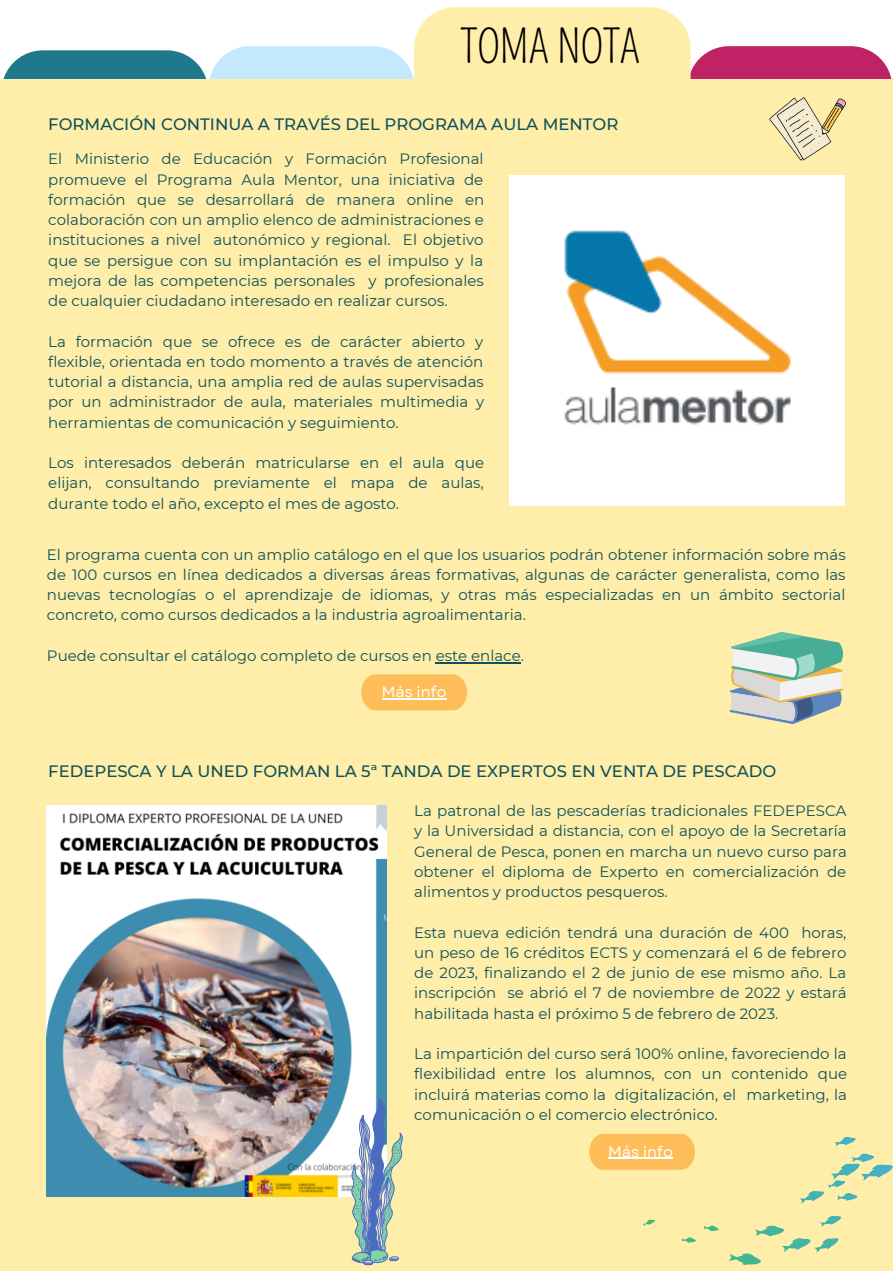
<style>
.page{position:relative;width:893px;height:1272px;background:#fff}
.page>*{position:absolute;margin:0;border:0;box-sizing:border-box;transform-origin:0 0}
.t1{font:45px "Pompiere";color:#000}
.t2{font:500 16.5px "Montserrat";color:#0e515b}
.t3{font:15px/20.2px "Montserrat";color:#0e515b;text-align:justify}
.t4{font:15px "Garet";color:#fff}
</style>
<div class="page">
<svg style="left:3px;top:7px;width:889px;height:72px"></svg>
<div style="left:0;top:79px;width:892px;height:1191px;background:#ffeea9"></div>
<img style="left:509px;top:175px;width:335px;height:330px">
<img style="left:769px;top:97px;width:76px;height:63px">
<img style="left:47px;top:805px;width:339px;height:391px">
<svg style="left:729px;top:632px;width:114px;height:92px"></svg>
<svg style="left:351px;top:1098px;width:52px;height:167px"></svg>
<svg style="left:643px;top:1219px;width:12px;height:7px"></svg>
<svg style="left:681px;top:1237px;width:15px;height:5px"></svg>
<svg style="left:704px;top:1225px;width:15px;height:5px"></svg>
<svg style="left:835px;top:1136px;width:20px;height:10px"></svg>
<svg style="left:729px;top:1216px;width:112px;height:48px"></svg>
<svg style="left:799px;top:1153px;width:93px;height:50px"></svg>
<svg style="left:361px;top:674px;width:106px;height:36px;background:#ffc161"></svg>
<hr style="left:381px;top:698px;width:65px;height:1px;background:#fff">
<hr style="left:435px;top:662px;width:85px;height:1px;background:#0e515b">
<svg style="left:589px;top:1133px;width:106px;height:36px;background:#ffc262"></svg>
<hr style="left:608px;top:1157px;width:65px;height:1px;background:#fff">
<h1 class="t1" style="left:461px;top:21px;width:181px">TOMA NOTA</h1>
<p class="t2" style="left:48px;top:114px;width:571px">FORMACIÓN CONTINUA A TRAVÉS DEL PROGRAMA AULA MENTOR</p>
<p class="t3" style="left:48px;top:149px;width:437px">El Ministerio de Educación y Formación Profesional promueve el Programa Aula Mentor, una iniciativa de formación que se desarrollará de manera online en colaboración con un amplio elenco de administraciones e instituciones a nivel autonómico y regional. El objetivo que se persigue con su implantación es el impulso y la mejora de las competencias personales y profesionales de cualquier ciudadano interesado en realizar cursos.</p>
<p class="t3" style="left:48px;top:331px;width:437px">La formación que se ofrece es de carácter abierto y flexible, orientada en todo momento a través de atención tutorial a distancia, una amplia red de aulas supervisadas por un administrador de aula, materiales multimedia y herramientas de comunicación y seguimiento.</p>
<p class="t3" style="left:48px;top:452px;width:437px">Los interesados deberán matricularse en el aula que elijan, consultando previamente el mapa de aulas, durante todo el año, excepto el mes de agosto.</p>
<p class="t3" style="left:47px;top:544px;width:800px">El programa cuenta con un amplio catálogo en el que los usuarios podrán obtener información sobre más de 100 cursos en línea dedicados a diversas áreas formativas, algunas de carácter generalista, como las nuevas tecnologías o el aprendizaje de idiomas, y otras más especializadas en un ámbito sectorial concreto, como cursos dedicados a la industria agroalimentaria.</p>
<p class="t3" style="left:47px;top:645px;width:478px">Puede consultar el catálogo completo de cursos en este enlace.</p>
<p class="t4" style="left:381px;top:681px;width:66px">Más info</p>
<p class="t2" style="left:48px;top:760px;width:729px">FEDEPESCA Y LA UNED FORMAN LA 5ª TANDA DE EXPERTOS EN VENTA DE PESCADO</p>
<p class="t3" style="left:414px;top:800px;width:434px">La patronal de las pescaderías tradicionales FEDEPESCA y la Universidad a distancia, con el apoyo de la Secretaría General de Pesca, ponen en marcha un nuevo curso para obtener el diploma de Experto en comercialización de alimentos y productos pesqueros.</p>
<p class="t3" style="left:414px;top:922px;width:434px">Esta nueva edición tendrá una duración de 400 horas, un peso de 16 créditos ECTS y comenzará el 6 de febrero de 2023, finalizando el 2 de junio de ese mismo año. La inscripción se abrió el 7 de noviembre de 2022 y estará habilitada hasta el próximo 5 de febrero de 2023.</p>
<p class="t3" style="left:414px;top:1043px;width:434px">La impartición del curso será 100% online, favoreciendo la flexibilidad entre los alumnos, con un contenido que incluirá materias como la digitalización, el marketing, la comunicación o el comercio electrónico.</p>
<p class="t4" style="left:608px;top:1140px;width:66px">Más info</p>
</div>
